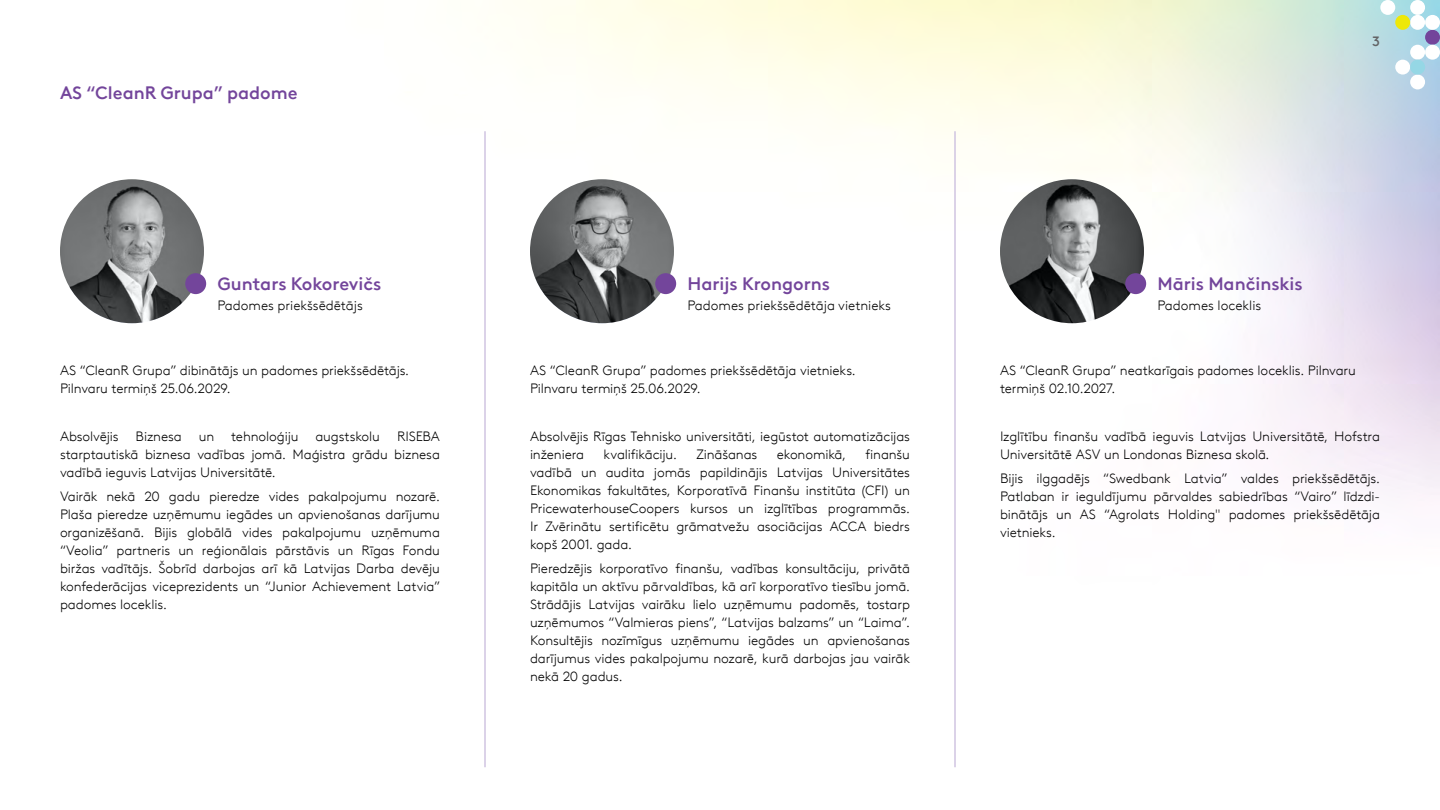
<style>
.page{position:relative;width:1440px;height:810px;background:#fff}
.page>*{position:absolute;margin:0;border:0;box-sizing:border-box;transform-origin:0 0}
.t1{font:500 18px "Brown LLTT";color:#73459b}
.t2{font:300 13.5px/18px "Brown LLTT";letter-spacing:-.01em;color:#000}
.t3{font:500 13.5px "Brown LLTT";color:#636466}
</style>
<div class="page">
<img style="left:60px;top:0;width:1380px;height:768px">
<div style="left:1380px;top:0;width:15px;height:15px;background:#fff;border-radius:50%"></div>
<div style="left:1395px;top:60px;width:15px;height:15px;background:#fff;border-radius:50%"></div>
<div style="left:1410px;top:0;width:15px;height:15px;background:#fff;border-radius:50%"></div>
<div style="left:1410px;top:15px;width:15px;height:15px;background:#fff;border-radius:50%"></div>
<div style="left:1395px;top:15px;width:15px;height:15px;background:#eee809;border-radius:50%"></div>
<div style="left:1410px;top:45px;width:15px;height:15px;background:#fff;border-radius:50%"></div>
<div style="left:1410px;top:75px;width:15px;height:14px;background:#fff;border-radius:50%"></div>
<div style="left:1410px;top:60px;width:15px;height:15px;background:#95d7e5;border-radius:50%"></div>
<div style="left:1425px;top:30px;width:15px;height:15px;background:#73459b;border-radius:50%"></div>
<div style="left:1425px;top:15px;width:15px;height:15px;background:#fff;border-radius:50%"></div>
<div style="left:1425px;top:45px;width:15px;height:15px;background:#fff;border-radius:50%"></div>
<hr style="left:484px;top:131px;width:2px;height:636px;background:#d0c4e1">
<hr style="left:954px;top:131px;width:2px;height:636px;background:#d0c4e1">
<svg style="left:60px;top:179px;width:144px;height:144px;background:#767879"></svg>
<svg style="left:530px;top:179px;width:144px;height:144px;background:#66686a"></svg>
<svg style="left:1000px;top:179px;width:144px;height:144px;background:#5e6061"></svg>
<div style="left:185px;top:273px;width:21px;height:21px;background:#73459b;border-radius:50%"></div>
<div style="left:655px;top:273px;width:21px;height:21px;background:#73459b;border-radius:50%"></div>
<div style="left:1125px;top:273px;width:21px;height:21px;background:#73459b;border-radius:50%"></div>
<h1 class="t1" style="left:60px;top:79px;width:239px">AS “CleanR Grupa” padome</h1>
<h1 class="t1" style="left:218px;top:270px;width:165px">Guntars Kokorevičs</h1>
<p class="t2" style="left:218px;top:295px;width:147px">Padomes priekšsēdētājs</p>
<p class="t2" style="left:60px;top:361px;width:351px">AS “CleanR Grupa” dibinātājs un padomes priekšsēdētājs.<br>Pilnvaru termiņš 25.06.2029.</p>
<p class="t2" style="left:60px;top:427px;width:60px">Absolvējis</p>
<p class="t2" style="left:136px;top:427px;width:48px">Biznesa</p>
<p class="t2" style="left:199px;top:427px;width:17px">un</p>
<p class="t2" style="left:231px;top:427px;width:69px">tehnoloģiju</p>
<p class="t2" style="left:315px;top:427px;width:66px">augstskolu</p>
<p class="t2" style="left:60px;top:427px;width:382px;text-align:justify;text-indent:337px">RISEBA starptautiskā biznesa vadības jomā. Maģistra grādu biznesa vadībā ieguvis Latvijas Universitātē.</p>
<p class="t2" style="left:60px;top:487px;width:382px;text-align:justify">Vairāk nekā 20 gadu pieredze vides pakalpojumu nozarē.<br>Plaša pieredze uzņēmumu iegādes un apvienošanas darījumu organizēšanā. Bijis globālā vides pakalpojumu uzņēmuma “Veolia” partneris un reģionālais pārstāvis un Rīgas Fondu biržas vadītājs. Šobrīd darbojas arī kā Latvijas Darba devēju konfederācijas viceprezidents un “Junior Achievement Latvia” padomes loceklis.</p>
<p class="t3" style="left:1372px;top:31px;width:9px">3</p>
<h1 class="t1" style="left:688px;top:270px;width:144px">Harijs Krongorns</h1>
<p class="t2" style="left:688px;top:295px;width:205px">Padomes priekšsēdētāja vietnieks</p>
<p class="t2" style="left:530px;top:361px;width:327px">AS “CleanR Grupa” padomes priekšsēdētāja vietnieks.<br>Pilnvaru termiņš 25.06.2029.</p>
<p class="t2" style="left:530px;top:427px;width:381px">Absolvējis Rīgas Tehnisko universitāti, iegūstot automatizācijas inženiera</p>
<p class="t2" style="left:530px;top:445px;width:382px;text-align:justify;text-indent:336px">finanšu vadībā un audita jomās papildinājis Latvijas Universitātes Ekonomikas fakultātes, Korporatīvā Finanšu institūta (CFI) un PricewaterhouseCoopers kursos un izglītības programmās.<br>Ir Zvērinātu sertificētu grāmatvežu asociācijas ACCA biedrs kopš 2001. gada.</p>
<p class="t2" style="left:530px;top:559px;width:382px;text-align:justify">Pieredzējis korporatīvo finanšu, vadības konsultāciju, privātā kapitāla un aktīvu pārvaldības, kā arī korporatīvo tiesību jomā.<br>Strādājis Latvijas vairāku lielo uzņēmumu padomēs, tostarp uzņēmumos “Valmieras piens”, “Latvijas balzams” un “Laima”.<br>Konsultējis nozīmīgus uzņēmumu iegādes un apvienošanas darījumus vides pakalpojumu nozarē, kurā darbojas jau vairāk nekā 20 gadus.</p>
<p class="t2" style="left:604px;top:445px;width:75px">kvalifikāciju.</p>
<p class="t2" style="left:696px;top:445px;width:62px">Zināšanas</p>
<p class="t2" style="left:777px;top:445px;width:71px">ekonomikā,</p>
<h1 class="t1" style="left:1158px;top:270px;width:147px">Māris Mančinskis</h1>
<p class="t2" style="left:1158px;top:295px;width:105px">Padomes loceklis</p>
<p class="t2" style="left:1000px;top:360px;width:358px">AS “CleanR Grupa” neatkarīgais padomes loceklis. Pilnvaru termiņš 02.10.2027.</p>
<p class="t2" style="left:1000px;top:426px;width:381px">Izglītību finanšu vadībā ieguvis Latvijas Universitātē, Hofstra<br>Universitātē ASV un Londonas Biznesa skolā.</p>
<p class="t2" style="left:1000px;top:468px;width:382px;text-align:justify">Bijis ilggadējs “Swedbank Latvia” valdes priekšsēdētājs.<br>Patlaban ir ieguldījumu pārvaldes sabiedrības “Vairo” līdzdi&shy;binātājs un AS “Agrolats Holding" padomes priekšsēdētāja vietnieks.</p>
</div>
